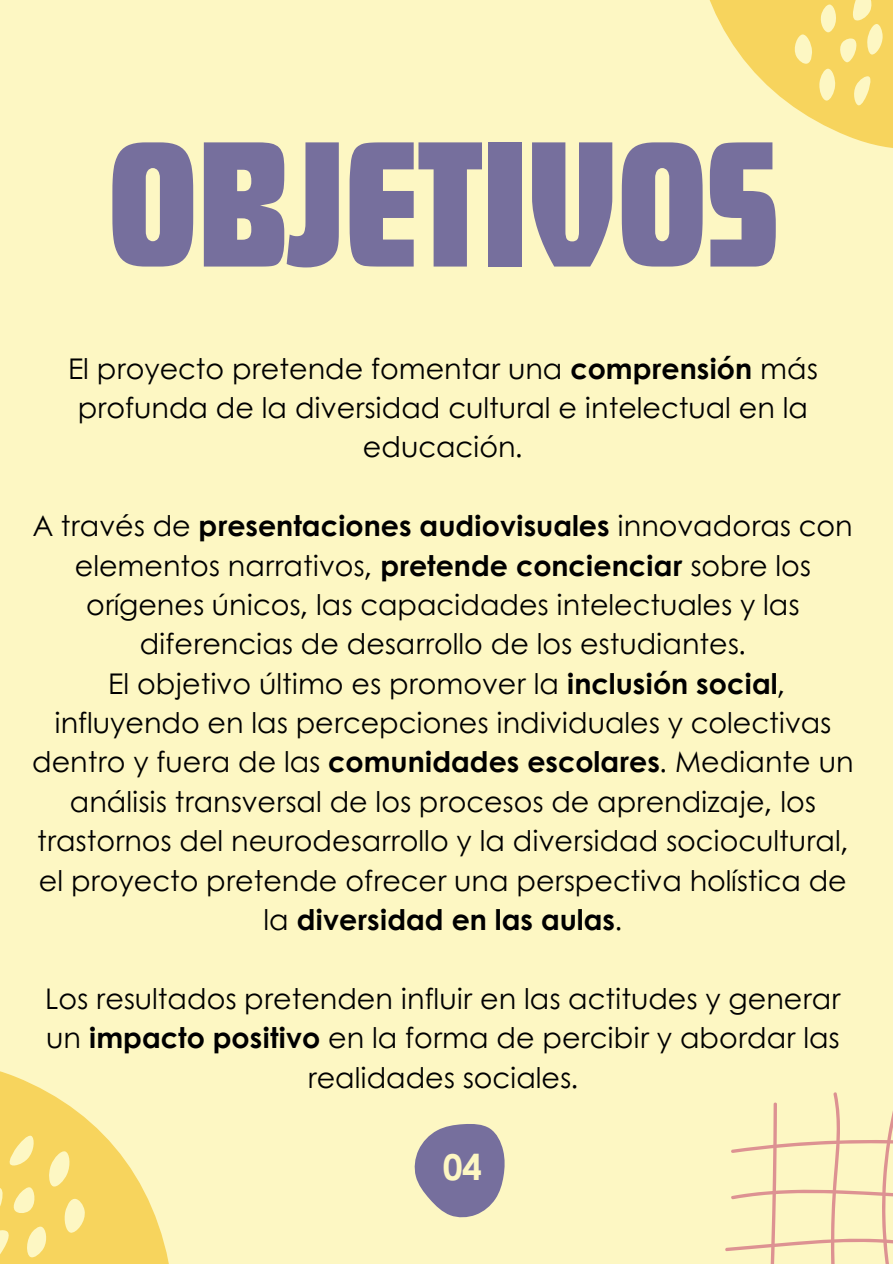
<style>
.page{position:relative;width:893px;height:1264px;background:#fff}
.page>*{position:absolute;margin:0;border:0;box-sizing:border-box;transform-origin:0 0}
.t1{font:186px "Futura Com Display";color:#766f9d}
.t2{font:700 35.55px "Century Gothic";color:#fdf7c3}
.t3{font:28.5px/39.3px "Century Gothic";color:#000;text-align:center}
.s1{font-weight:700}
</style>
<div class="page">
<div style="left:0;top:0;width:892px;height:1263px;background:#fdf7c3"></div>
<svg style="left:0;top:1071px;width:169px;height:192px;fill:#f7d45d"></svg>
<svg style="left:709px;top:0;width:183px;height:148px"></svg>
<svg style="left:725px;top:1092px;width:167px;height:171px"></svg>
<svg style="left:0;top:1131px;width:94px;height:132px"></svg>
<svg style="left:785px;top:0;width:107px;height:109px"></svg>
<svg style="left:414px;top:1124px;width:91px;height:93px"></svg>
<p class="t1" style="left:108px;top:93px;width:672px">OBJETIVOS</p>
<p class="t3" style="left:68px;top:347px;width:751px">El proyecto pretende fomentar una <span class="s1">comprensión</span> más profunda de la diversidad cultural e intelectual en la educación.</p>
<h1 class="t3" style="left:33px;top:505px;width:820px">A través de <span class="s1">presentaciones audiovisuales</span> innovadoras con elementos narrativos, <span class="s1">pretende concienciar</span> sobre los orígenes únicos, las capacidades intelectuales y las diferencias de desarrollo de los estudiantes.</h1>
<p class="t3" style="left:32px;top:662px;width:822px">El objetivo último es promover la <span class="s1">inclusión social</span>, influyendo en las percepciones individuales y colectivas dentro y fuera de las <span class="s1">comunidades escolares</span>. Mediante un análisis transversal de los procesos de aprendizaje, los trastornos del neurodesarrollo y la diversidad sociocultural, el proyecto pretende ofrecer una perspectiva holística de la <span class="s1">diversidad en las aulas</span>.</p>
<p class="t3" style="left:45px;top:977px;width:796px">Los resultados pretenden influir en las actitudes y generar un <span class="s1">impacto positivo</span> en la forma de percibir y abordar las realidades sociales.</p>
<p class="t2" style="left:443px;top:1140px;width:41px">04</p>
</div>
